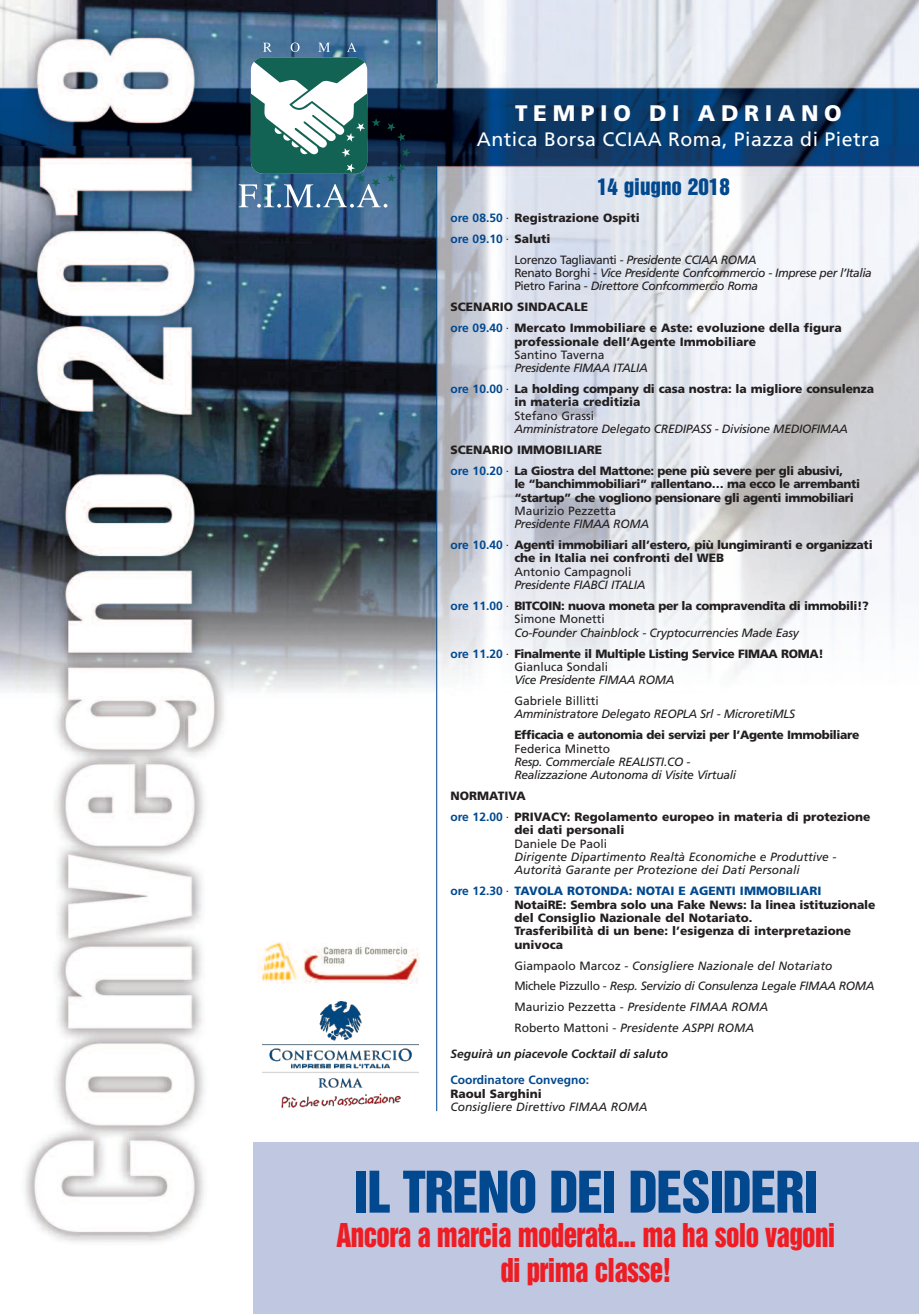
<style>
.page{position:relative;width:919px;height:1314px;background:#fff}
.page>*{position:absolute;margin:0;border:0;box-sizing:border-box;transform-origin:0 0}
.t1{font:52.5px "Helvetica Inserat";letter-spacing:-.025em;color:#01488f}
.t2{font:30px/34.5px "Helvetica Inserat";letter-spacing:-.025em;color:#ee1d23;text-align:center;scale:.9 1}
.t3{font:900 22.5px "Frutiger";letter-spacing:.25em;color:#fff}
.t4{font:21px "Helvetica Inserat";color:#01488f}
.t5{font:19.5px "Frutiger";letter-spacing:.025em;color:#fff}
.t6{font:900 12px/20.9px "Frutiger";letter-spacing:-.01em;color:#231f20}
.t7{font:italic 12px/13.4px "Frutiger";letter-spacing:-.025em;color:#231f20}
.t8{font:900 12px/20.9px "Frutiger";letter-spacing:-.03em;color:#231f20}
.t9{font:italic 12px/20.9px "Frutiger";color:#231f20}
.t10{font:12px "Frutiger";color:#231f20}
.t11{font:12px "Frutiger";letter-spacing:-.035em;color:#231f20}
.t12{font:700 12px "Frutiger";color:#01488f}
.t13{font:italic 700 12px "Frutiger";color:#231f20}
.s1{font-weight:700;color:#01488f}
.s2{font-weight:400}
.s3{font-weight:400;color:#231f20}
.s4{font-weight:900;color:#231f20}
.s5{font-style:italic}
.s6{font-style:normal}
.s7{font-weight:400;font-style:italic}
.s8{font-weight:700;font-style:normal;color:#01488f}
.s9{font-weight:900;font-style:normal}
.s10{color:#01488f}
</style>
<div class="page">
<img style="left:0;top:0;width:918px;height:1242px">
<div style="left:253px;top:1142px;width:665px;height:172px;background:#c0c7e0"></div>
<hr style="left:436px;top:166px;width:1px;height:945px;background:#01488f">
<hr style="left:437px;top:0;width:1px;height:84px;background:#01488f">
<img style="left:258px;top:941px;width:164px;height:42px">
<svg style="left:239px;top:43px;width:171px;height:165px"></svg>
<img style="left:262px;top:1002px;width:156px;height:109px">
<h3 class="t3" style="left:515px;top:105px;width:328px">TEMPIO DI ADRIANO</h3>
<h3 class="t5" style="left:476px;top:132px;width:405px">Antica Borsa CCIAA Roma, Piazza di Pietra</h3>
<h3 class="t4" style="left:597px;top:179px;width:134px">14 giugno 2018</h3>
<p class="t6" style="left:450px;top:208px;width:191px"><span class="s1">ore 08.50</span> <span class="s2">·</span> Registrazione Ospiti</p>
<p class="t12" style="left:450px;top:234px;width:101px">ore 09.10 <span class="s3">·</span> <span class="s4">Saluti</span></p>
<p class="t11" style="left:514px;top:255px;width:243px">Lorenzo Tagliavanti - <span class="s5">Presidente CCIAA ROMA</span></p>
<p class="t7" style="left:514px;top:267px;width:359px"><span class="s6">Renato Borghi -</span> Vice Presidente Confcommercio - Imprese per l’Italia<br><span class="s6">Pietro Farina -</span> Direttore Confcommercio Roma</p>
<p class="t6" style="left:450px;top:298px;width:393px">SCENARIO SINDACALE<br><span class="s1">ore 09.40</span> <span class="s2">·</span> Mercato Immobiliare e Aste: evoluzione della figura</p>
<p class="t6" style="left:514px;top:332px;width:243px">professionale dell’Agente Immobiliare</p>
<p class="t10" style="left:514px;top:350px;width:92px">Santino Taverna</p>
<p class="t6" style="left:450px;top:359px;width:425px;text-indent:64px"><span class="s7">Presidente FIMAA ITALIA<br></span><span class="s1">ore 10.00</span> <span class="s2">·</span> La holding company di casa nostra: la migliore consulenza</p>
<p class="t6" style="left:514px;top:393px;width:128px">in materia creditizia</p>
<p class="t10" style="left:514px;top:411px;width:81px">Stefano Grassi</p>
<p class="t7" style="left:514px;top:423px;width:335px">Amministratore Delegato CREDIPASS - Divisione MEDIOFIMAA</p>
<p class="t8" style="left:450px;top:440px;width:394px">SCENARIO IMMOBILIARE<br><span class="s1">ore 10.20</span> <span class="s2">·</span> La Giostra del Mattone: pene più severe per gli abusivi,</p>
<p class="t8" style="left:514px;top:478px;width:347px;line-height:13.4px">le “banchimmobiliari” rallentano… ma ecco le arrembanti “startup” che vogliono pensionare gli agenti immobiliari</p>
<p class="t10" style="left:514px;top:506px;width:103px">Maurizio Pezzetta</p>
<p class="t6" style="left:450px;top:515px;width:423px;text-indent:64px"><span class="s7">Presidente FIMAA ROMA<br></span><span class="s1">ore 10.40</span> <span class="s2">·</span> Agenti immobiliari all’estero, più lungimiranti e organizzati</p>
<p class="t6" style="left:514px;top:549px;width:211px">che in Italia nei confronti del WEB</p>
<p class="t10" style="left:514px;top:567px;width:119px">Antonio Campagnoli</p>
<p class="t8" style="left:450px;top:575px;width:420px;text-indent:64px"><span class="s7">Presidente FIABCI ITALIA<br></span><span class="s1">ore 11.00</span> <span class="s2">·</span> BITCOIN: nuova moneta per la compravendita di immobili!?</p>
<p class="t10" style="left:514px;top:614px;width:92px">Simone Monetti</p>
<p class="t7" style="left:450px;top:623px;width:375px;line-height:20.9px;text-indent:64px">Co-Founder Chainblock - Cryptocurrencies Made Easy<br><span class="s8">ore 11.20</span> <span class="s6">·</span> <span class="s9">Finalmente il Multiple Listing Service FIMAA ROMA!</span></p>
<p class="t10" style="left:514px;top:662px;width:95px">Gianluca Sondali</p>
<p class="t7" style="left:514px;top:674px;width:161px">Vice Presidente FIMAA ROMA</p>
<p class="t10" style="left:514px;top:696px;width:86px">Gabriele Billitti</p>
<p class="t7" style="left:514px;top:708px;width:282px">Amministratore Delegato REOPLA Srl - MicroretiMLS</p>
<p class="t8" style="left:514px;top:726px;width:347px">Efficacia e autonomia dei servizi per l’Agente Immobiliare</p>
<p class="t10" style="left:514px;top:744px;width:97px">Federica Minetto</p>
<p class="t7" style="left:514px;top:756px;width:223px">Resp. Commerciale REALISTI.CO -<br>Realizzazione Autonoma di Visite Virtuali</p>
<p class="t6" style="left:450px;top:786px;width:421px">NORMATIVA<br><span class="s1">ore 12.00</span> <span class="s2">·</span> PRIVACY: Regolamento europeo in materia di protezione</p>
<p class="t6" style="left:514px;top:821px;width:112px">dei dati personali</p>
<p class="t10" style="left:514px;top:839px;width:94px">Daniele De Paoli</p>
<p class="t9" style="left:514px;top:851px;width:324px;line-height:13.4px">Dirigente Dipartimento Realtà Economiche e Produttive -<br>Autorità Garante per Protezione dei Dati Personali</p>
<p class="t6" style="left:514px;top:885px;width:362px;line-height:13.4px;text-indent:-64px"><span class="s1">ore 12.30</span> <span class="s2">·</span> <span class="s10">TAVOLA ROTONDA: NOTAI E AGENTI IMMOBILIARI </span>NotaiRE: Sembra solo una Fake News: la linea istituzionale del Consiglio Nazionale del Notariato.<br>Trasferibilità di un bene: l’esigenza di interpretazione univoca</p>
<p class="t9" style="left:514px;top:956px;width:362px"><span class="s6">Giampaolo Marcoz -</span> Consigliere Nazionale del Notariato <span class="s6">Michele Pizzullo -</span> Resp. Servizio di Consulenza Legale FIMAA ROMA <span class="s6">Maurizio Pezzetta -</span> Presidente FIMAA ROMA<br><span class="s6">Roberto Mattoni -</span> Presidente ASPPI ROMA</p>
<p class="t13" style="left:450px;top:1048px;width:219px">Seguirà un piacevole Cocktail di saluto</p>
<p class="t12" style="left:450px;top:1075px;width:140px">Coordinatore Convegno:</p>
<p class="t6" style="left:450px;top:1084px;width:93px">Raoul Sarghini</p>
<p class="t9" style="left:450px;top:1097px;width:199px">Consigliere Direttivo FIMAA ROMA</p>
<h1 class="t1" style="left:354px;top:1171px;width:465px">IL TRENO DEI DESIDERI</h1>
<h2 class="t2" style="left:336px;top:1219px;width:555px">Ancora a marcia moderata... ma ha solo vagoni di prima classe!</h2>
</div>
